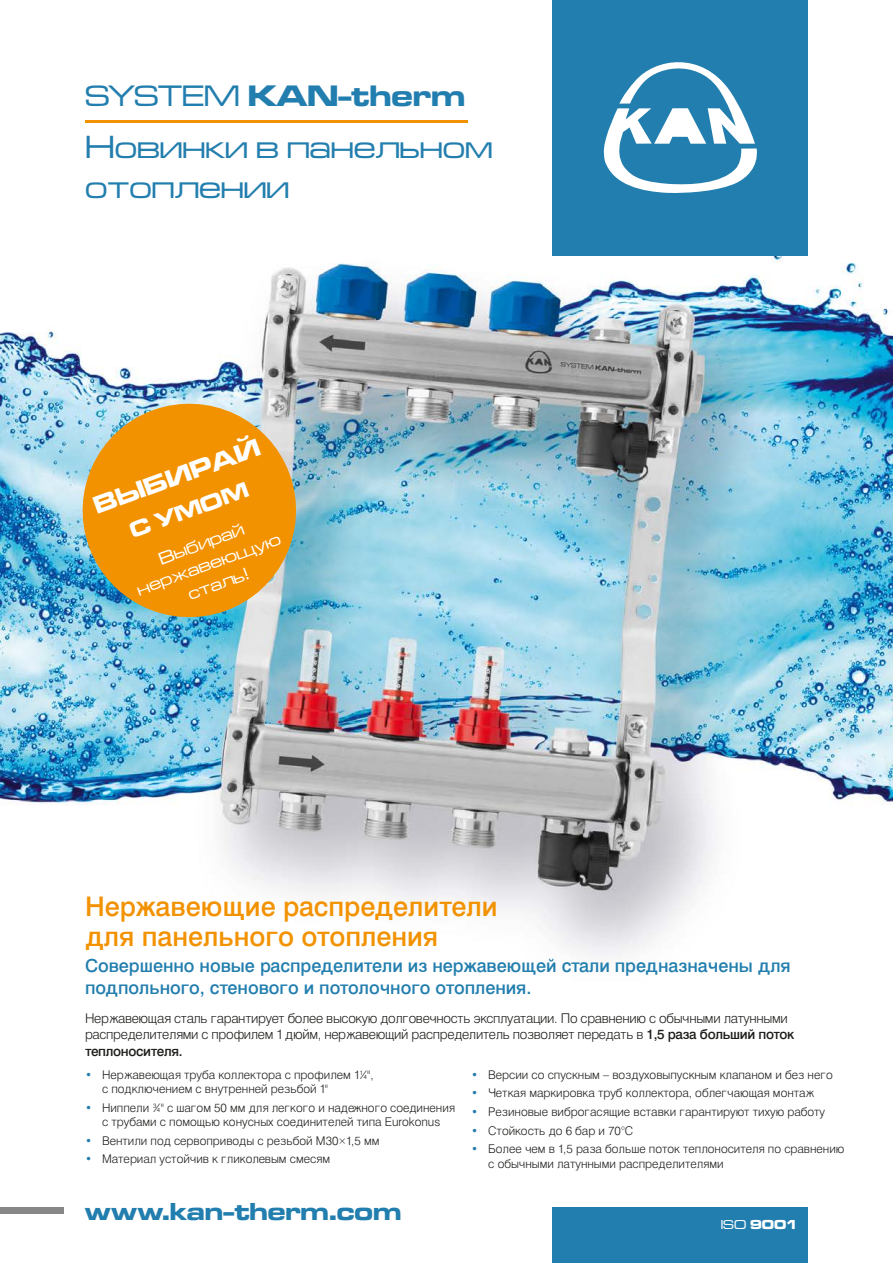
<style>
.page{position:relative;width:893px;height:1263px;background:#fff}
.page>*{position:absolute;margin:0;border:0;box-sizing:border-box;transform-origin:0 0}
.t1{font:33.3px/39.9px "Microgramma D Med Ext";color:#227eae}
.t2{font:30.75px "Microgramma D Bol Ext";color:#227eae}
.t3{font:27px/30px "Swiss 721 Md AT";color:#f39200}
.t4{font:25.5px "Microgramma D Bol Ext";color:#227eae}
.t5{font:25.5px "Microgramma D Bol Ext";color:#fff}
.t6{font:22.5px "Microgramma D Bol Ext";color:#fff}
.t7{font:18px/21.6px "Swiss 721 Md AT";color:#227eae}
.t8{font:18px/21.6px "Microgramma D Med Ext";color:#fff;text-align:center}
.t9{font:13.5px/16.2px "Swiss 721 Lt AT";letter-spacing:-.02em;color:#1d1d1b}
.t10{font:13.5px "Swiss 721 Md AT";letter-spacing:-.02em;color:#1d1d1b}
.t11{font:13.5px "Microgramma D Bol Ext";color:#fff}
.t12{font:12px/14.4px "Swiss 721 Lt AT";color:#1d1d1b}
.s1{font-family:"Microgramma D Med Ext"}
.s2{font-family:"Swiss 721 Md AT"}
.s3{color:#227eae}
</style>
<div class="page">
<img style="left:0;top:0;width:893px;height:1263px">
<hr style="left:85px;top:121px;width:383px;height:2px;background:#f39200">
<img style="left:69px;top:390px;width:241px;height:241px">
<div style="left:553px;top:1208px;width:255px;height:55px;background:#227eae"></div>
<div style="left:553px;top:0;width:255px;height:255px;background:#227eae"></div>
<svg style="left:603px;top:62px;width:154px;height:131px"></svg>
<img style="left:0;top:336px;width:16px;height:402px">
<div style="left:0;top:1208px;width:64px;height:6px;background:#878787"></div>
<h2 class="t2" style="left:85px;top:74px;width:382px"><span class="s1">SYSTEM</span> KAN‑therm</h2>
<h1 class="t1" style="left:85px;top:126px;width:409px">Новинки в панельном отоплении</h1>
<h3 class="t5" style="left:88px;top:490px;width:177px;rotate:-20deg">ВЫБИРАЙ</h3>
<h3 class="t6" style="left:125px;top:517px;width:126px;rotate:-20deg">С УМОМ</h3>
<h3 class="t8" style="left:126px;top:559px;width:153px;rotate:-20deg">Выбирай нержавеющую сталь!</h3>
<h3 class="t3" style="left:85px;top:892px;width:414px">Нержавеющие распределители для панельного отопления</h3>
<h3 class="t7" style="left:85px;top:955px;width:707px">Совершенно новые распределители из нержавеющей стали предназначены для подпольного, стенового и потолочного отопления.</h3>
<p class="t9" style="left:85px;top:1010px;width:711px">Нержавеющая сталь гарантирует более высокую долговечность эксплуатации. По сравнению с обычными латунными распределителями с профилем 1 дюйм, нержавеющий распределитель позволяет передать в <span class="s2">1,5 раза больший поток</span></p>
<p class="t10" style="left:85px;top:1043px;width:99px">теплоносителя.</p>
<p class="t12" style="left:102px;top:1067px;width:273px;text-indent:-17px"><span class="s3">•</span> Нержавеющая труба коллектора с профилем 1¼", с подключением с внутренней резьбой 1"</p>
<p class="t12" style="left:85px;top:1100px;width:372px;text-align:center"><span class="s3">•</span> Ниппели ¾" с шагом 50 мм для легкого и надежного соединения с трубами с помощью конусных соединителей типа Eurokonus</p>
<p class="t12" style="left:85px;top:1133px;width:296px"><span class="s3">•</span> Вентили под сервоприводы с резьбой M30×1,5 мм</p>
<p class="t12" style="left:85px;top:1152px;width:247px"><span class="s3">•</span> Материал устойчив к гликолевым смесям</p>
<p class="t12" style="left:471px;top:1067px;width:363px"><span class="s3">•</span> Версии со спускным – воздуховыпускным клапаном и без него</p>
<p class="t12" style="left:471px;top:1086px;width:344px"><span class="s3">•</span> Четкая маркировка труб коллектора, облегчающая монтаж</p>
<p class="t12" style="left:471px;top:1104px;width:355px"><span class="s3">•</span> Резиновые виброгасящие вставки гарантируют тихую работу</p>
<p class="t12" style="left:471px;top:1123px;width:164px"><span class="s3">•</span> Стойкость до 6 бар и 70°C</p>
<p class="t12" style="left:488px;top:1142px;width:358px;text-indent:-17px"><span class="s3">•</span> Более чем в 1,5 раза больше поток теплоносителя по сравнению с обычными латунными распределителями</p>
<h3 class="t4" style="left:85px;top:1194px;width:318px">www.kan-therm.com</h3>
<p class="t11" style="left:721px;top:1216px;width:79px"><span class="s1">ISO</span> 9001</p>
</div>
